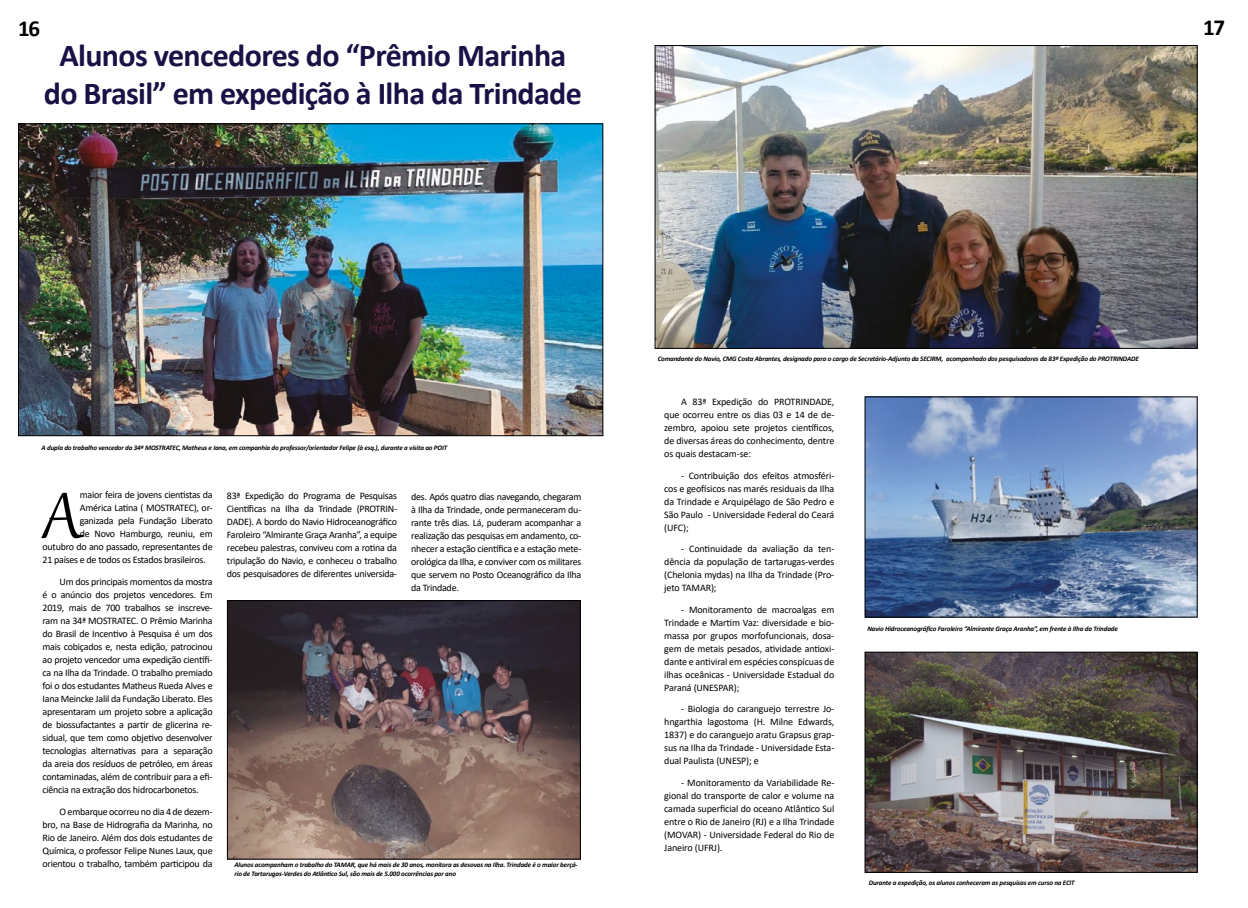
<style>
.page{position:relative;width:1248px;height:908px;background:#fff}
.page>*{position:absolute;margin:0;border:0;box-sizing:border-box;transform-origin:0 0}
.t1{font:79.2px "Gabriola";color:#000}
.t2{font:700 32px/37.7px "Calibri";letter-spacing:-.02em;color:#1a1146;text-align:center}
.t3{font:700 23px "Calibri";color:#000}
.t4{font:10px/13px "Calibri";letter-spacing:-.025em;color:#000;text-align:justify}
.t5{font:italic 700 7px/9px "Calibri";letter-spacing:-.02em;color:#000}
</style>
<div class="page">
<img style="left:20px;top:125px;width:581px;height:309px">
<img style="left:229px;top:602px;width:350px;height:255px">
<div style="left:227px;top:600px;width:354px;height:259px;border:1px solid #000"></div>
<img style="left:866px;top:653px;width:329px;height:217px">
<div style="left:864px;top:651px;width:333px;height:221px;border:1px solid #000"></div>
<img style="left:656px;top:47px;width:539px;height:300px">
<div style="left:654px;top:45px;width:543px;height:304px;border:1px solid #000"></div>
<img style="left:866px;top:398px;width:329px;height:217px">
<h3 class="t3" style="left:18px;top:12px;width:23px">16</h3>
<h3 class="t3" style="left:1203px;top:11px;width:23px">17</h3>
<h2 class="t2" style="left:44px;top:36px;width:539px">Alunos vencedores do “Prêmio Marinha do Brasil” em expedição à Ilha da Trindade</h2>
<p class="t5" style="left:42px;top:443px;width:407px">A dupla do trabalho vencedor da 34ª MOSTRATEC, Matheus e Iana, em companhia do professor/orientador Felipe (à esq.), durante a visita ao POIT</p>
<p class="t4" style="left:80px;top:488px;width:134px">maior feira de jovens cientistas da</p>
<p class="t4" style="left:80px;top:501px;width:134px">América Latina ( MOSTRATEC), or-</p>
<p class="t4" style="left:80px;top:514px;width:134px">ganizada pela Fundação Liberato</p>
<p class="t4" style="left:80px;top:527px;width:134px">de Novo Hamburgo, reuniu, em</p>
<p class="t4" style="left:43px;top:540px;width:172px">outubro do ano passado, representantes de</p>
<p class="t4" style="left:43px;top:553px;width:164px">21 países e de todos os Estados brasileiros.</p>
<p class="t4" style="left:43px;top:574px;width:172px;text-indent:17px">Um dos principais momentos da mostra é o anúncio dos projetos vencedores. Em 2019, mais de 700 trabalhos se inscreve&shy;ram na 34ª MOSTRATEC. O Prêmio Marinha do Brasil de Incentivo à Pesquisa é um dos mais cobiçados e, nesta edição, patrocinou ao projeto vencedor uma expedição científi&shy;ca na Ilha da Trindade. O trabalho premiado foi o dos estudantes Matheus Rueda Alves e Iana Meincke Jalil da Fundação Liberato. Eles apresentaram um projeto sobre a aplicação de biossufactantes a partir de glicerina re&shy;sidual, que tem como objetivo desenvolver tecnologias alternativas para a separação da areia dos resíduos de petróleo, em áreas contaminadas, além de contribuir para a efi&shy;ciência na extração dos hidrocarbonetos.</p>
<p class="t4" style="left:43px;top:804px;width:172px;text-indent:17px">O embarque ocorreu no dia 4 de dezem&shy;bro, na Base de Hidrografia da Marinha, no Rio de Janeiro. Além dos dois estudantes de Química, o professor Felipe Nunes Laux, que orientou o trabalho, também participou da</p>
<h1 class="t1" style="left:43px;top:463px;width:41px">A</h1>
<p class="t4" style="left:227px;top:489px;width:172px">83ª Expedição do Programa de Pesquisas Científicas na Ilha da Trindade (PROTRIN-DADE). A bordo do Navio Hidroceanográfico Faroleiro “Almirante Graça Aranha”, a equipe recebeu palestras, conviveu com a rotina da tripulação do Navio, e conheceu o trabalho dos pesquisadores de diferentes universida-</p>
<p class="t4" style="left:411px;top:489px;width:172px">des. Após quatro dias navegando, chegaram à Ilha da Trindade, onde permaneceram du&shy;rante três dias. Lá, puderam acompanhar a realização das pesquisas em andamento, co&shy;nhecer a estação científica e a estação mete&shy;orológica da Ilha, e conviver com os militares que servem no Posto Oceanográfico da Ilha da Trindade.</p>
<p class="t5" style="left:234px;top:859px;width:345px">Alunos acompanham o trabalho do TAMAR, que há mais de 30 anos, monitora as desovas na Ilha. Trindade é o maior berçá&shy;rio de Tartarugas-Verdes do Atlântico Sul, são mais de 5.000 ocorrências por ano</p>
<p class="t5" style="left:657px;top:354px;width:482px">Comandante do Navio, CMG Costa Abrantes, designado para o cargo de Secretário-Adjunto da SECIRM, acompanhado dos pesquisadores da 83ª Expedição do PROTRINDADE</p>
<p class="t4" style="left:664px;top:395px;width:172px;text-indent:17px">A 83ª Expedição do PROTRINDADE, que ocorreu entre os dias 03 e 14 de de&shy;zembro, apoiou sete projetos científicos, de diversas áreas do conhecimento, dentre os quais destacam-se:</p>
<p class="t4" style="left:664px;top:468px;width:172px;text-indent:17px">- Contribuição dos efeitos atmosféri&shy;cos e geofísicos nas marés residuais da Ilha da Trindade e Arquipélago de São Pedro e São Paulo - Universidade Federal do Ceará (UFC);</p>
<p class="t4" style="left:664px;top:542px;width:172px;text-indent:17px">- Continuidade da avaliação da ten&shy;dência da população de tartarugas-verdes (Chelonia mydas) na Ilha da Trindade (Pro&shy;jeto TAMAR);</p>
<p class="t4" style="left:664px;top:602px;width:172px;text-indent:17px">- Monitoramento de macroalgas em Trindade e Martim Vaz: diversidade e bio&shy;massa por grupos morfofuncionais, dosa&shy;gem de metais pesados, atividade antioxi&shy;dante e antiviral em espécies conspícuas de ilhas oceânicas - Universidade Estadual do Paraná (UNESPAR);</p>
<p class="t4" style="left:664px;top:702px;width:172px;text-indent:17px">- Biologia do caranguejo terrestre Jo&shy;hngarthia lagostoma (H. Milne Edwards, 1837) e do caranguejo aratu Grapsus grap&shy;sus na Ilha da Trindade - Universidade Esta&shy;dual Paulista (UNESP); e</p>
<p class="t4" style="left:664px;top:775px;width:172px;text-indent:17px">- Monitoramento da Variabilidade Re&shy;gional do transporte de calor e volume na camada superficial do oceano Atlântico Sul entre o Rio de Janeiro (RJ) e a Ilha Trindade (MOVAR) - Universidade Federal do Rio de Janeiro (UFRJ).</p>
<p class="t5" style="left:867px;top:623px;width:252px">Navio Hidroceanográfico Faroleiro “Almirante Graça Aranha”, em frente à Ilha da Trindade</p>
<p class="t5" style="left:868px;top:878px;width:207px">Durante a expedição, os alunos conheceram as pesquisas em curso na ECIT</p>
</div>
